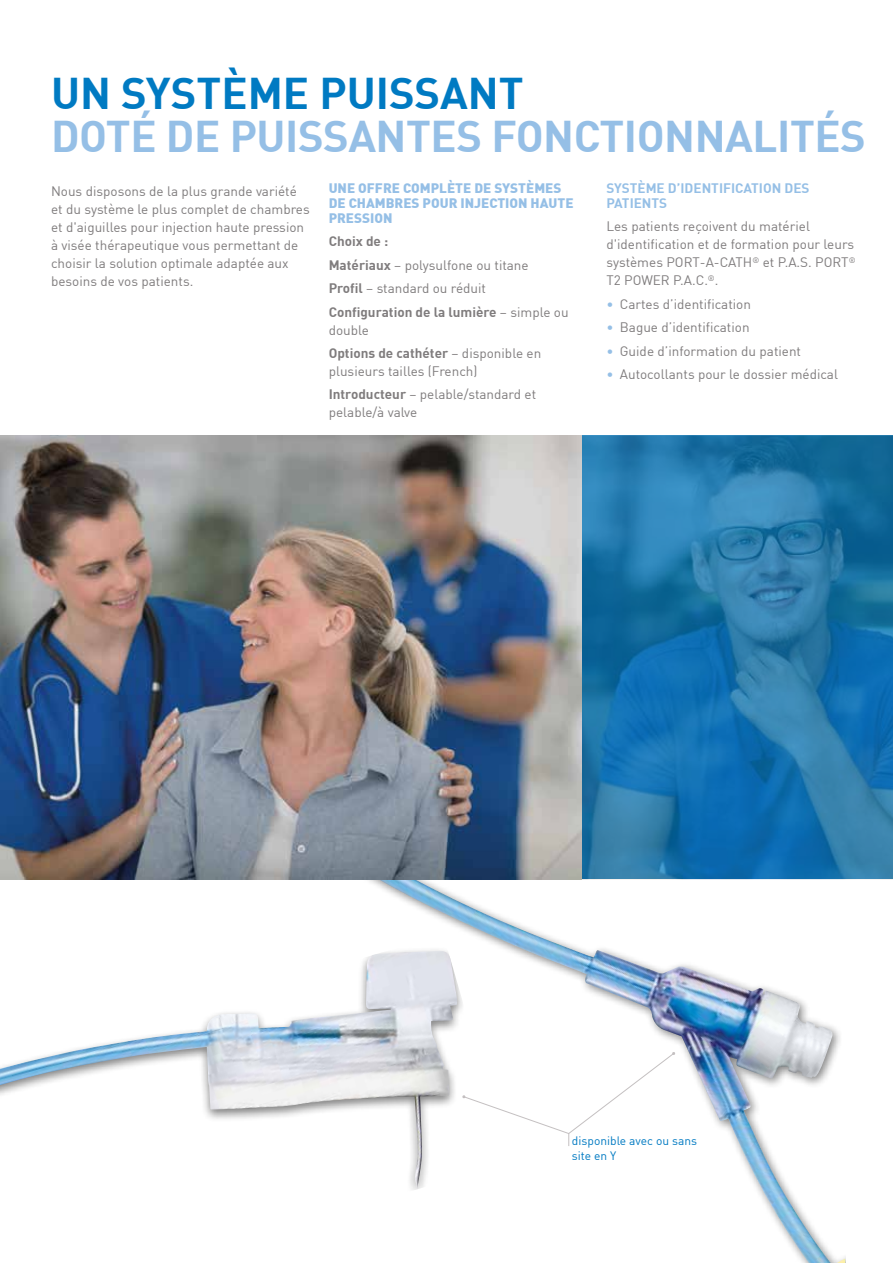
<style>
.page{position:relative;width:893px;height:1263px;background:#fff}
.page>*{position:absolute;margin:0;border:0;box-sizing:border-box;transform-origin:0 0}
.t1{font:700 43.5px "DIN";letter-spacing:-.01em;color:#95bfe6}
.t2{font:700 43.5px "DIN";color:#007ac2}
.t3{font:13.5px/18px "DIN";color:#7f7c7d}
.t4{font:700 13.5px/23.4px "DIN";color:#7f7c7d}
.t5{font:900 13.5px/15px "DIN";color:#95bfe6}
.t6{font:700 13.5px/15px "DIN";color:#95bfe6}
.t7{font:12px/15px "DIN";color:#007ac2}
.s1{color:#95bfe6}
.s2{font-weight:400}
.s3{font-weight:700}
</style>
<div class="page">
<img style="left:0;top:435px;width:581px;height:444px">
<img style="left:0;top:1012px;width:337px;height:107px">
<div style="left:337px;top:870px;width:508px;height:393px;background:#000;opacity:.5"></div>
<img style="left:363px;top:870px;width:482px;height:393px">
<svg style="left:462px;top:1052px;width:213px;height:94px"></svg>
<hr style="left:892px;top:0;width:1px;height:143px;background:#95bfe6">
<svg style="left:581px;top:435px;width:312px;height:444px"></svg>
<h1 class="t2" style="left:51px;top:65px;width:474px">UN SYSTÈME PUISSANT</h1>
<h1 class="t1" style="left:51px;top:108px;width:816px">DOTÉ DE PUISSANTES FONCTIONNALITÉS</h1>
<p class="t3" style="left:51px;top:182px;width:260px">Nous disposons de la plus grande variété et du système le plus complet de chambres et d'aiguilles pour injection haute pression à visée thérapeutique vous permettant de choisir la solution optimale adaptée aux besoins de vos patients.</p>
<p class="t5" style="left:329px;top:180px;width:246px">UNE OFFRE COMPLÈTE DE SYSTÈMES<br>DE CHAMBRES POUR INJECTION HAUTE<br>PRESSION</p>
<p class="t6" style="left:606px;top:180px;width:205px">SYSTÈME D’IDENTIFICATION DES<br>PATIENTS</p>
<p class="t3" style="left:606px;top:217px;width:251px">Les patients reçoivent du matériel d'identification et de formation pour leurs systèmes PORT-A-CATH<sup>®</sup> et P.A.S. PORT<sup>® </sup>T2 POWER P.A.C.<sup>®</sup>.</p>
<p class="t3" style="left:606px;top:295px;width:146px"><span class="s1">•</span> Cartes d’identification</p>
<p class="t3" style="left:606px;top:318px;width:145px"><span class="s1">•</span> Bague d’identification</p>
<p class="t3" style="left:606px;top:341px;width:196px"><span class="s1">•</span> Guide d’information du patient</p>
<p class="t3" style="left:606px;top:365px;width:233px"><span class="s1">•</span> Autocollants pour le dossier médical</p>
<p class="t4" style="left:329px;top:229px;width:241px">Choix de :<br>Matériaux <span class="s2">– polysulfone ou titane<br></span>Profil <span class="s2">– standard ou réduit<br></span>Configuration de la lumière <span class="s2">– simple ou</span></p>
<p class="t3" style="left:329px;top:318px;width:214px;line-height:23.4px">double<br><span class="s3">Options de cathéter</span> – disponible en</p>
<p class="t3" style="left:329px;top:359px;width:209px;line-height:23.4px">plusieurs tailles (French)<br><span class="s3">Introducteur</span> – pelable/standard et</p>
<p class="t3" style="left:329px;top:403px;width:90px">pelable/à valve</p>
<p class="t7" style="left:572px;top:1133px;width:127px">disponible avec ou sans site en Y</p>
</div>
